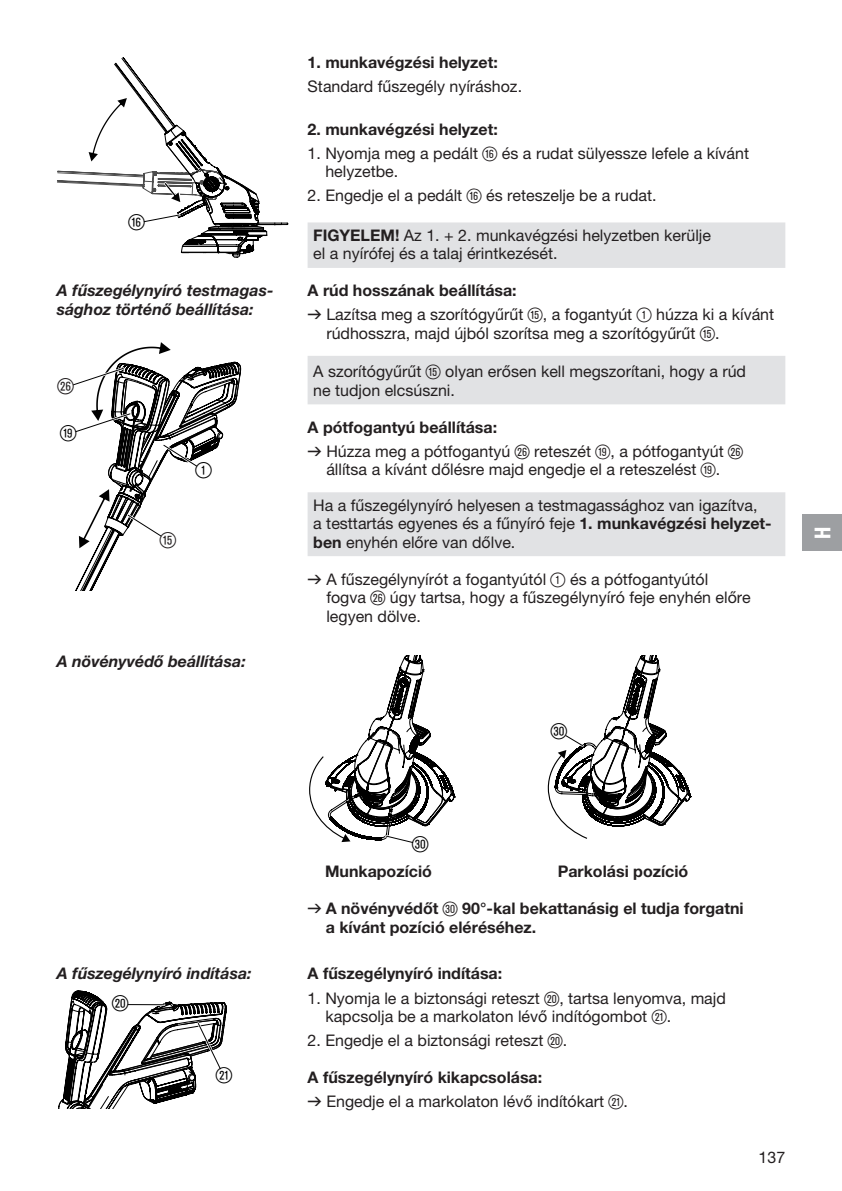
<style>
.page{position:relative;width:842px;height:1191px;background:#fff}
.page>*{position:absolute;margin:0;border:0;box-sizing:border-box;transform-origin:0 0}
.t1{font:22px "Ziffernim Kreisund Quadrat BQ";color:#000}
.t2{font:22px "Ziffernim Kreisund Quadrat BQ";color:#231f20}
.t3{font:22px "GARDENA Pro Bo Cond";color:#fff}
.t4{font:16px/18.4px "GARDENA Pro";color:#231f20}
.t5{font:700 16px/18.4px "GARDENA Pro";color:#231f20}
.t6{font:italic 700 16px/18.4px "GARDENA Pro";color:#231f20}
.s1{font-family:"Ziffernim Kreisund Quadrat BQ";font-size:20px}
.s2{font-weight:700}
.s3{font-family:"Formdruck"}
.s4{font-family:"Formdruck";font-weight:400}
.s5{font-family:"Ziffernim Kreisund Quadrat BQ";font-weight:400;font-size:20px}
</style>
<div class="page">
<svg style="left:308px;top:222px;width:477px;height:334px"></svg>
<svg style="left:57px;top:57px;width:232px;height:201px"></svg>
<svg style="left:73px;top:342px;width:168px;height:249px"></svg>
<svg style="left:309px;top:655px;width:146px;height:188px"></svg>
<svg style="left:547px;top:655px;width:144px;height:184px"></svg>
<svg style="left:58px;top:990px;width:169px;height:118px"></svg>
<hr style="left:128px;top:1003px;width:36px;height:3px;background:#fff">
<hr style="left:128px;top:1004px;width:36px;height:1px;background:#000">
<div style="left:802px;top:514px;width:40px;height:36px;background:#9d9fa2"></div>
<h1 class="t1" style="left:129px;top:209px;width:18px">Z</h1>
<p class="t6" style="left:57px;top:281px;width:218px">A fűszegélynyíró testmagas&shy;sághoz történő beállítása:</p>
<h1 class="t2" style="left:57px;top:373px;width:18px">H</h1>
<h1 class="t1" style="left:60px;top:420px;width:18px">O</h1>
<h1 class="t1" style="left:195px;top:458px;width:18px">1</h1>
<h1 class="t2" style="left:160px;top:528px;width:18px">T</h1>
<p class="t6" style="left:57px;top:652px;width:191px">A növényvédő beállítása:</p>
<p class="t5" style="left:308px;top:53px;width:192px">1. munkavégzési helyzet:</p>
<p class="t4" style="left:308px;top:77px;width:216px">Standard fűszegély nyíráshoz.</p>
<p class="t5" style="left:308px;top:119px;width:192px">2. munkavégzési helyzet:</p>
<p class="t4" style="left:325px;top:144px;width:425px;text-indent:-18px">1. Nyomja meg a pedált <span class="s1">Z</span> és a rudat sülyessze lefele a kívánt helyzetbe.</p>
<p class="t4" style="left:308px;top:186px;width:350px">2. Engedje el a pedált <span class="s1">Z</span> és reteszelje be a rudat.</p>
<p class="t4" style="left:313px;top:226px;width:399px"><span class="s2">FIGYELEM!</span> Az 1. + 2. munkavégzési helyzetben kerülje el a nyírófej és a talaj érintkezését.</p>
<p class="t4" style="left:308px;top:278px;width:468px;line-height:24px"><span class="s2">A rúd hosszának beállítása:<br></span><span class="s3">v</span> Lazítsa meg a szorítógyűrűt <span class="s1">T</span>, a fogantyút <span class="s1">1</span> húzza ki a kívánt</p>
<p class="t4" style="left:326px;top:324px;width:395px">rúdhosszra, majd újból szorítsa meg a szorítógyűrűt <span class="s1">T</span>.</p>
<p class="t4" style="left:313px;top:362px;width:434px">A szorítógyűrűt <span class="s1">T</span> olyan erősen kell megszorítani, hogy a rúd ne tudjon elcsúszni.</p>
<p class="t4" style="left:308px;top:415px;width:437px;line-height:24px"><span class="s2">A pótfogantyú beállítása:<br></span><span class="s3">v</span> Húzza meg a pótfogantyú <span class="s1">H</span> reteszét <span class="s1">O</span>, a pótfogantyút <span class="s1">H</span></p>
<p class="t4" style="left:326px;top:460px;width:395px">állítsa a kívánt dőlésre majd engedje el a reteszelést <span class="s1">O</span>.</p>
<p class="t4" style="left:313px;top:496px;width:460px">Ha a fűszegélynyíró helyesen a testmagassághoz van igazítva,<br>a testtartás egyenes és a fűnyíró feje <span class="s2">1. munkavégzési helyzet&shy;ben</span> enyhén előre van dőlve.</p>
<p class="t4" style="left:326px;top:570px;width:426px;text-indent:-19px"><span class="s3">v</span> A fűszegélynyírót a fogantyútól <span class="s1">1</span> és a pótfogantyútól fogva <span class="s1">H</span> úgy tartsa, hogy a fűszegélynyíró feje enyhén előre legyen dölve.</p>
<h1 class="t1" style="left:551px;top:718px;width:18px">Ö</h1>
<h1 class="t3" style="left:809px;top:538px;width:14px;rotate:-90deg">H</h1>
<p class="t6" style="left:57px;top:964px;width:196px">A fűszegélynyíró indítása:</p>
<h1 class="t1" style="left:112px;top:990px;width:18px">P</h1>
<h1 class="t1" style="left:216px;top:1062px;width:18px">A</h1>
<h1 class="t1" style="left:412px;top:831px;width:18px">Ö</h1>
<p class="t5" style="left:325px;top:861px;width:108px">Munkapozíció</p>
<p class="t5" style="left:558px;top:861px;width:132px">Parkolási pozíció</p>
<p class="t5" style="left:326px;top:899px;width:419px;text-indent:-18px"><span class="s4">v</span> A növényvédőt <span class="s5">Ö</span> 90°-kal bekattanásig el tudja forgatni a kívánt pozíció eléréséhez.</p>
<p class="t5" style="left:308px;top:964px;width:196px">A fűszegélynyíró indítása:</p>
<p class="t4" style="left:325px;top:988px;width:402px;text-indent:-18px">1. Nyomja le a biztonsági reteszt <span class="s1">P</span>, tartsa lenyomva, majd kapcsolja be a markolaton lévő indítógombot <span class="s1">A</span>.</p>
<p class="t4" style="left:308px;top:1030px;width:261px">2. Engedje el a biztonsági reteszt <span class="s1">P</span>.</p>
<p class="t4" style="left:308px;top:1065px;width:322px;line-height:24px"><span class="s2">A fűszegélynyíró kikapcsolása:<br></span><span class="s3">v</span> Engedje el a markolaton lévő indítókart <span class="s1">A</span>.</p>
<p class="t4" style="left:759px;top:1147px;width:28px">137</p>
</div>
